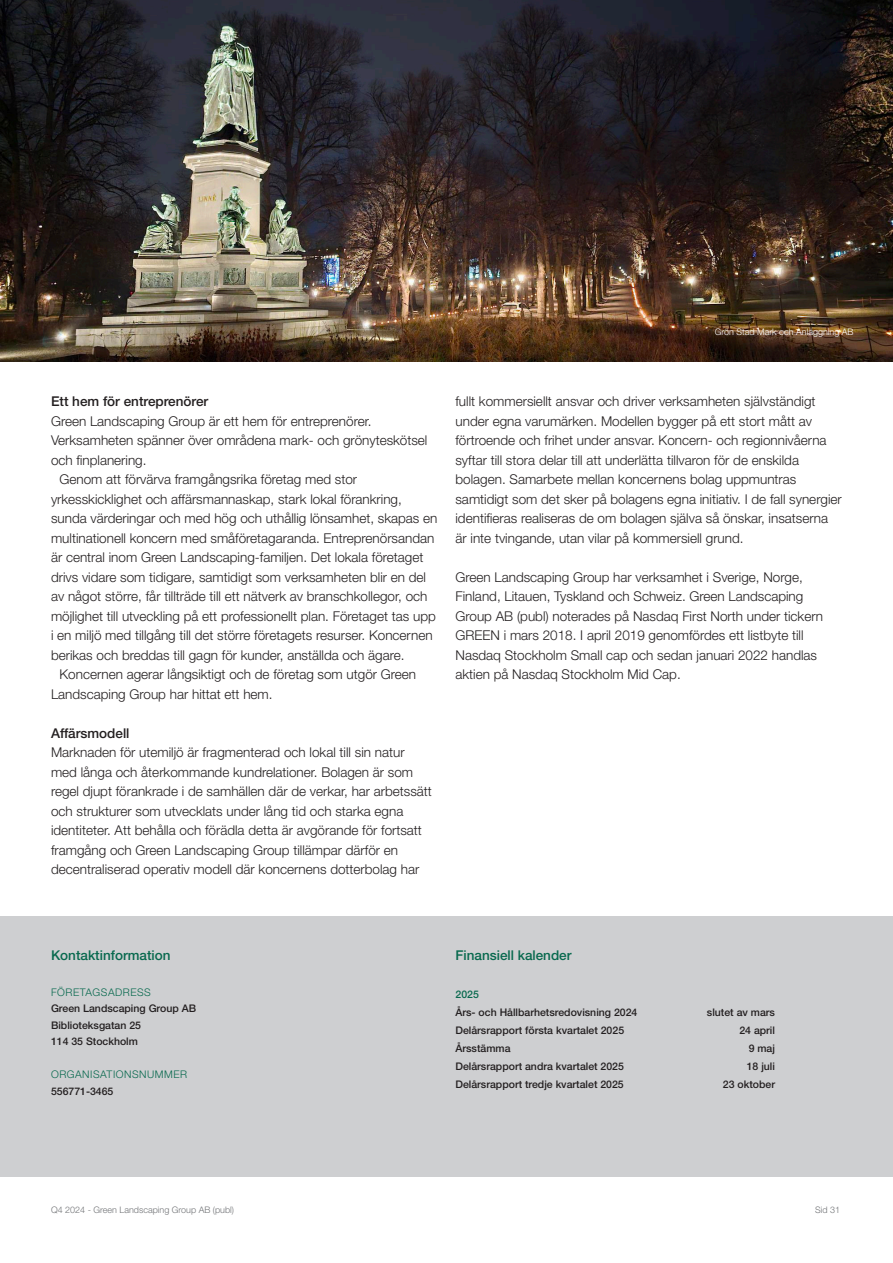
<style>
.page{position:relative;width:893px;height:1263px;background:#fff}
.page>*{position:absolute;margin:0;border:0;box-sizing:border-box;transform-origin:0 0}
.Brödtext{font:300 13.5px/19.5px "Helvetica Neue LT Std";color:#231f20}
.Brödtext_indrag{font:300 13.5px/19.5px "Helvetica Neue LT Std";color:#231f20}
.Mellanrubrik__9_pkt_Svart{font:500 13.5px "Helvetica Neue LT Std";color:#08694e}
.Mellanrubrik__9_pkt_Svart-2{font:500 13.5px "Helvetica Neue LT Std";color:#231f20}
.Brödtext-2{font:500 10.5px/18px "Helvetica Neue LT Std";color:#231f20}
.Mellanrubrik__9_pkt_Svart-3{font:300 10.5px "Helvetica Neue LT Std";letter-spacing:.05em;color:#08694e}
.t1{font:300 9px "Helvetica Neue LT Std";color:#727477}
.Fotnot{font:300 9px "Helvetica Neue LT Std";color:#fff}
.s1{color:#08694e}
</style>
<div class="page">
<div style="left:0;top:916px;width:893px;height:261px;background:#cecfd1"></div>
<img style="left:0;top:0;width:893px;height:361px">
<p class="Fotnot" style="left:715px;top:326px;width:140px">Grön Stad Mark och Anläggning AB</p>
<p class="Mellanrubrik__9_pkt_Svart-2" style="left:51px;top:393px;width:159px">Ett hem för entreprenörer</p>
<p class="Brödtext" style="left:51px;top:411px;width:378px">Green Landscaping Group är ett hem för entreprenörer.<br>Verksamheten spänner över områdena mark- och grönyteskötsel och finplanering.</p>
<p class="Brödtext_indrag" style="left:51px;top:469px;width:388px;text-indent:9px">Genom att förvärva framgångsrika företag med stor yrkesskicklighet och affärsmannaskap, stark lokal förankring, sunda värderingar och med hög och uthållig lönsamhet, skapas en multinationell koncern med småföretagaranda. Entreprenörsandan är central inom Green Landscaping-familjen. Det lokala företaget drivs vidare som tidigare, samtidigt som verksamheten blir en del av något större, får tillträde till ett nätverk av branschkollegor, och möjlighet till utveckling på ett professionellt plan. Företaget tas upp i en miljö med tillgång till det större företagets resurser. Koncernen berikas och breddas till gagn för kunder, anställda och ägare.</p>
<p class="Brödtext_indrag" style="left:51px;top:664px;width:367px;text-indent:9px">Koncernen agerar långsiktigt och de företag som utgör Green<br>Landscaping Group har hittat ett hem.</p>
<p class="Mellanrubrik__9_pkt_Svart-2" style="left:51px;top:725px;width:80px">Affärsmodell</p>
<p class="Brödtext" style="left:51px;top:742px;width:382px">Marknaden för utemiljö är fragmenterad och lokal till sin natur med långa och återkommande kundrelationer. Bolagen är som regel djupt förankrade i de samhällen där de verkar, har arbetssätt och strukturer som utvecklats under lång tid och starka egna identiteter. Att behålla och förädla detta är avgörande för fortsatt framgång och Green Landscaping Group tillämpar därför en decentraliserad operativ modell där koncernens dotterbolag har</p>
<p class="Brödtext" style="left:455px;top:391px;width:388px">fullt kommersiellt ansvar och driver verksamheten självständigt under egna varumärken. Modellen bygger på ett stort mått av förtroende och frihet under ansvar. Koncern- och regionnivåerna syftar till stora delar till att underlätta tillvaron för de enskilda bolagen. Samarbete mellan koncernens bolag uppmuntras samtidigt som det sker på bolagens egna initiativ. I de fall synergier identifieras realiseras de om bolagen själva så önskar, insatserna är inte tvingande, utan vilar på kommersiell grund.</p>
<p class="Brödtext" style="left:455px;top:567px;width:369px">Green Landscaping Group har verksamhet i Sverige, Norge, Finland, Litauen, Tyskland och Schweiz. Green Landscaping Group AB (publ) noterades på Nasdaq First North under tickern GREEN i mars 2018. I april 2019 genomfördes ett listbyte till Nasdaq Stockholm Small cap och sedan januari 2022 handlas aktien på Nasdaq Stockholm Mid Cap.</p>
<p class="Mellanrubrik__9_pkt_Svart" style="left:51px;top:947px;width:121px">Kontaktinformation</p>
<p class="Mellanrubrik__9_pkt_Svart" style="left:455px;top:947px;width:118px">Finansiell kalender</p>
<p class="Brödtext-2" style="left:455px;top:985px;width:183px"><span class="s1">2025<br></span>Års- och Hållbarhetsredovisning 2024</p>
<p class="Mellanrubrik__9_pkt_Svart-3" style="left:51px;top:985px;width:101px">FÖRETAGSADRESS</p>
<p class="Brödtext-2" style="left:51px;top:999px;width:147px">Green Landscaping Group AB</p>
<p class="Brödtext-2" style="left:51px;top:1016px;width:92px">Biblioteksgatan 25</p>
<p class="Brödtext-2" style="left:51px;top:1032px;width:88px">114 35 Stockholm</p>
<p class="Mellanrubrik__9_pkt_Svart-3" style="left:51px;top:1068px;width:138px">ORGANISATIONSNUMMER</p>
<p class="Brödtext-2" style="left:51px;top:1082px;width:64px">556771-3465</p>
<p class="Brödtext-2" style="left:707px;top:1003px;width:70px">slutet av mars</p>
<p class="Brödtext-2" style="left:455px;top:1021px;width:170px">Delårsrapport första kvartalet 2025</p>
<p class="Brödtext-2" style="left:739px;top:1021px;width:37px">24 april</p>
<p class="Brödtext-2" style="left:455px;top:1039px;width:57px">Årsstämma</p>
<p class="Brödtext-2" style="left:749px;top:1039px;width:28px">9 maj</p>
<p class="Brödtext-2" style="left:455px;top:1057px;width:170px">Delårsrapport andra kvartalet 2025</p>
<p class="Brödtext-2" style="left:747px;top:1057px;width:30px">18 juli</p>
<p class="Brödtext-2" style="left:455px;top:1075px;width:170px">Delårsrapport tredje kvartalet 2025</p>
<p class="Brödtext-2" style="left:723px;top:1075px;width:54px">23 oktober</p>
<p class="t1" style="left:51px;top:1204px;width:185px">Q4 2024 - Green Landscaping Group AB (publ)</p>
<p class="t1" style="left:815px;top:1204px;width:27px">Sid 31</p>
</div>
